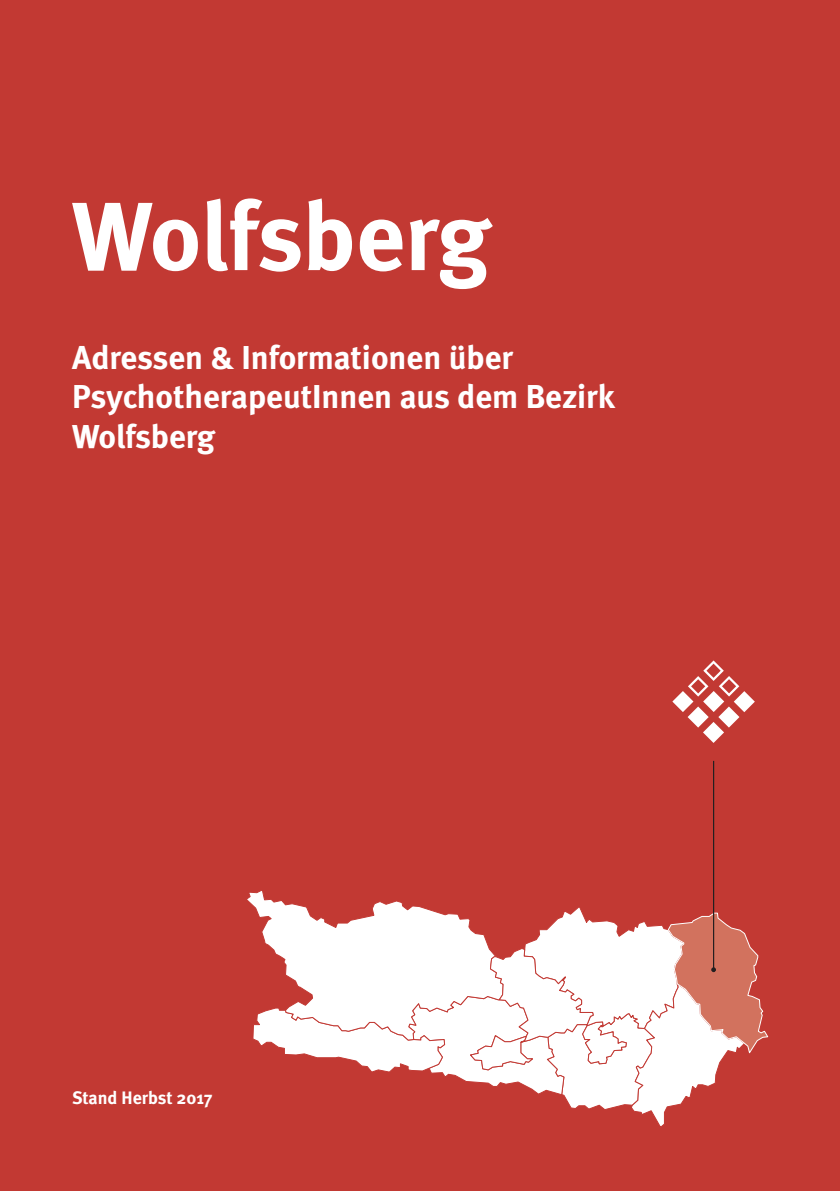
<style>
.page{position:relative;width:840px;height:1191px;background:#fff}
.page>*{position:absolute;margin:0;border:0;box-sizing:border-box;transform-origin:0 0}
.t1{font:700 96.6px "Meta";letter-spacing:-.005em;color:#fff}
.t2{font:700 33px/39.6px "Meta";color:#fff}
.t3{font:700 18px "Meta";color:#fff}
</style>
<div class="page">
<div style="left:0;top:0;width:839px;height:1191px;background:#c23933"></div>
<svg style="left:672px;top:660px;width:82px;height:83px"></svg>
<hr style="left:712px;top:761px;width:1px;height:208px;background:#231f20">
<svg style="left:247px;top:888px;width:521px;height:238px"></svg>
<h1 class="t1" style="left:72px;top:179px;width:419px">Wolfsberg</h1>
<p class="t2" style="left:72px;top:337px;width:544px">Adressen &amp; Informationen über<br>PsychotherapeutInnen aus dem Bezirk<br>Wolfsberg</p>
<p class="t3" style="left:72px;top:1087px;width:142px">Stand Herbst 2017</p>
</div>
